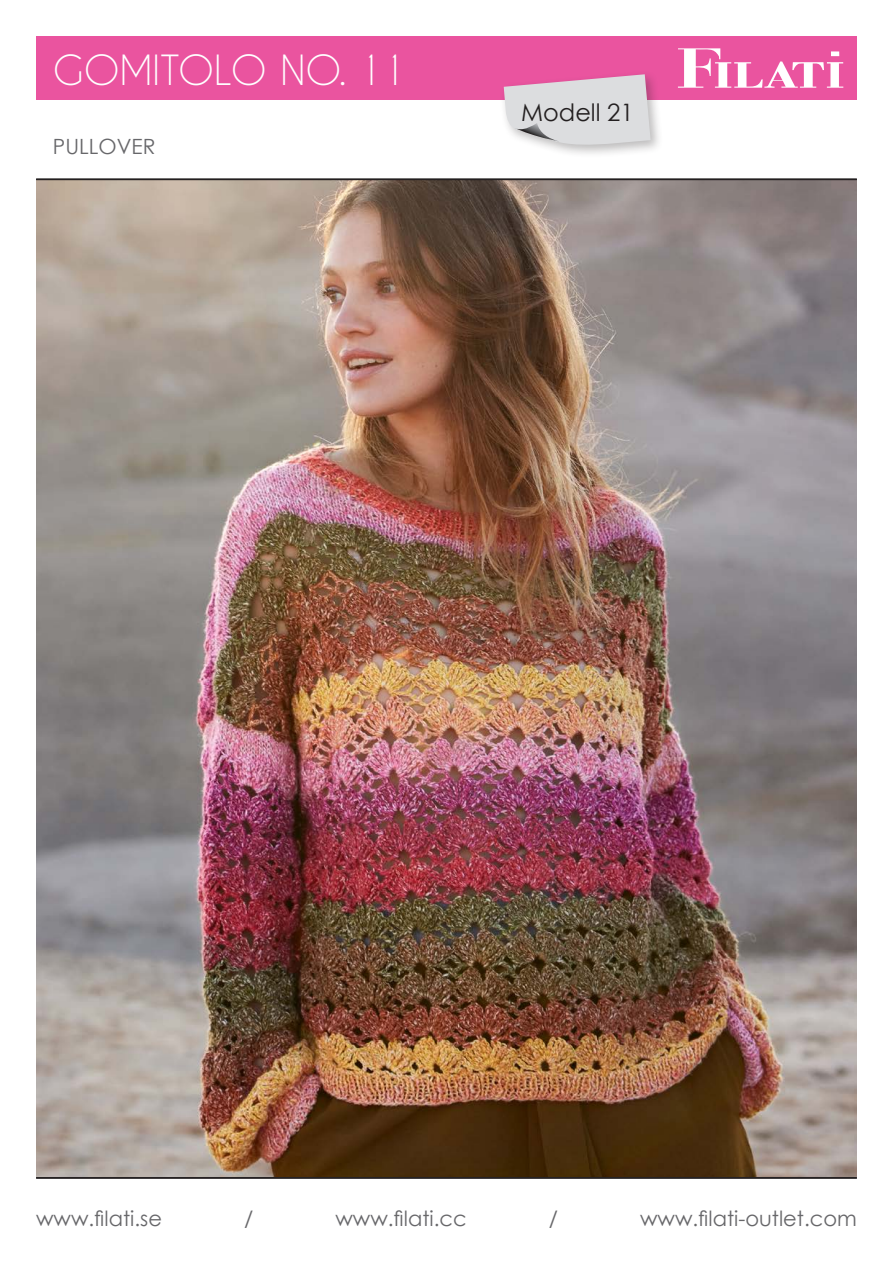
<style>
.page{position:relative;width:893px;height:1263px;background:#fff}
.page>*{position:absolute;margin:0;border:0;box-sizing:border-box;transform-origin:0 0}
.t1{font:39px "Caviar Dreams";color:#fff}
.t2{font:24px "Century Gothic";color:#231f20}
.t3{font:21px "Century Gothic";color:#67676a}
</style>
<div class="page">
<img style="left:36px;top:180px;width:821px;height:997px">
<hr style="left:36px;top:1177px;width:821px;height:1px;background:#231f20">
<hr style="left:36px;top:179px;width:821px;height:1px;background:#231f20">
<div style="left:36px;top:36px;width:821px;height:64px;background:#ea549f"></div>
<svg style="left:678px;top:48px;width:165px;height:40px"></svg>
<div style="left:499px;top:70px;width:165px;height:88px;background:#231f20;opacity:.3"></div>
<svg style="left:504px;top:74px;width:147px;height:76px;background:#dcced7"></svg>
<p class="t1" style="left:53px;top:47px;width:355px">GOMITOLO NO. 11</p>
<p class="t3" style="left:53px;top:131px;width:104px">PULLOVER</p>
<p class="t2" style="left:521px;top:96px;width:114px">Modell 21</p>
<p class="t3" style="left:36px;top:1204px;width:127px">www.filati.se</p>
<p class="t3" style="left:244px;top:1204px;width:11px">/</p>
<p class="t3" style="left:335px;top:1204px;width:133px">www.filati.cc</p>
<p class="t3" style="left:549px;top:1204px;width:11px">/</p>
<p class="t3" style="left:640px;top:1204px;width:218px">www.filati-outlet.com</p>
</div>
